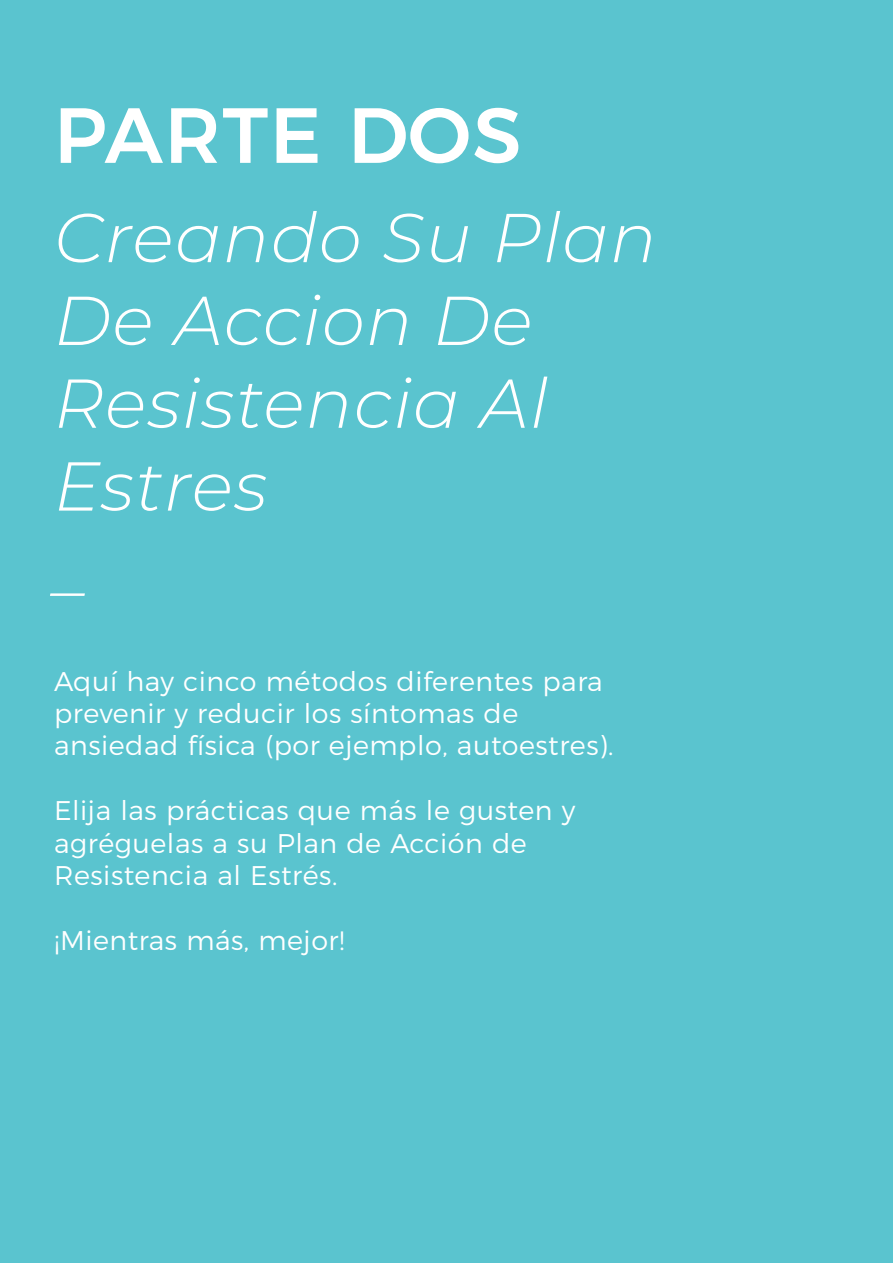
<style>
.page{position:relative;width:893px;height:1263px;background:#5ac4cf}
.page>*{position:absolute;margin:0;border:0;box-sizing:border-box;transform-origin:0 0}
.t1{font:500 78px "Montserrat";letter-spacing:.02em;color:#fff}
.t2{font:italic 300 69px "Montserrat";letter-spacing:.02em;color:#fff}
.t3{font:300 27px "Montserrat";letter-spacing:.02em;color:#fff}
</style>
<div class="page">
<p class="t1" style="left:54px;top:72px;width:469px">PARTE DOS</p>
<p class="t2" style="left:54px;top:191px;width:604px">Creando Su Plan</p>
<p class="t2" style="left:54px;top:274px;width:480px">De Accion De</p>
<p class="t2" style="left:54px;top:356px;width:496px">Resistencia Al</p>
<p class="t2" style="left:54px;top:439px;width:215px">Estres</p>
<p class="t2" style="left:54px;top:522px;width:36px">_</p>
<p class="t3" style="left:54px;top:660px;width:550px">Aquí hay cinco métodos diferentes para</p>
<p class="t3" style="left:54px;top:692px;width:466px">prevenir y reducir los síntomas de</p>
<p class="t3" style="left:54px;top:725px;width:561px">ansiedad física (por ejemplo, autoestres).</p>
<p class="t3" style="left:54px;top:789px;width:523px">Elija las prácticas que más le gusten y</p>
<p class="t3" style="left:54px;top:822px;width:474px">agréguelas a su Plan de Acción de</p>
<p class="t3" style="left:54px;top:854px;width:285px">Resistencia al Estrés.</p>
<p class="t3" style="left:54px;top:919px;width:292px">¡Mientras más, mejor!</p>
</div>
